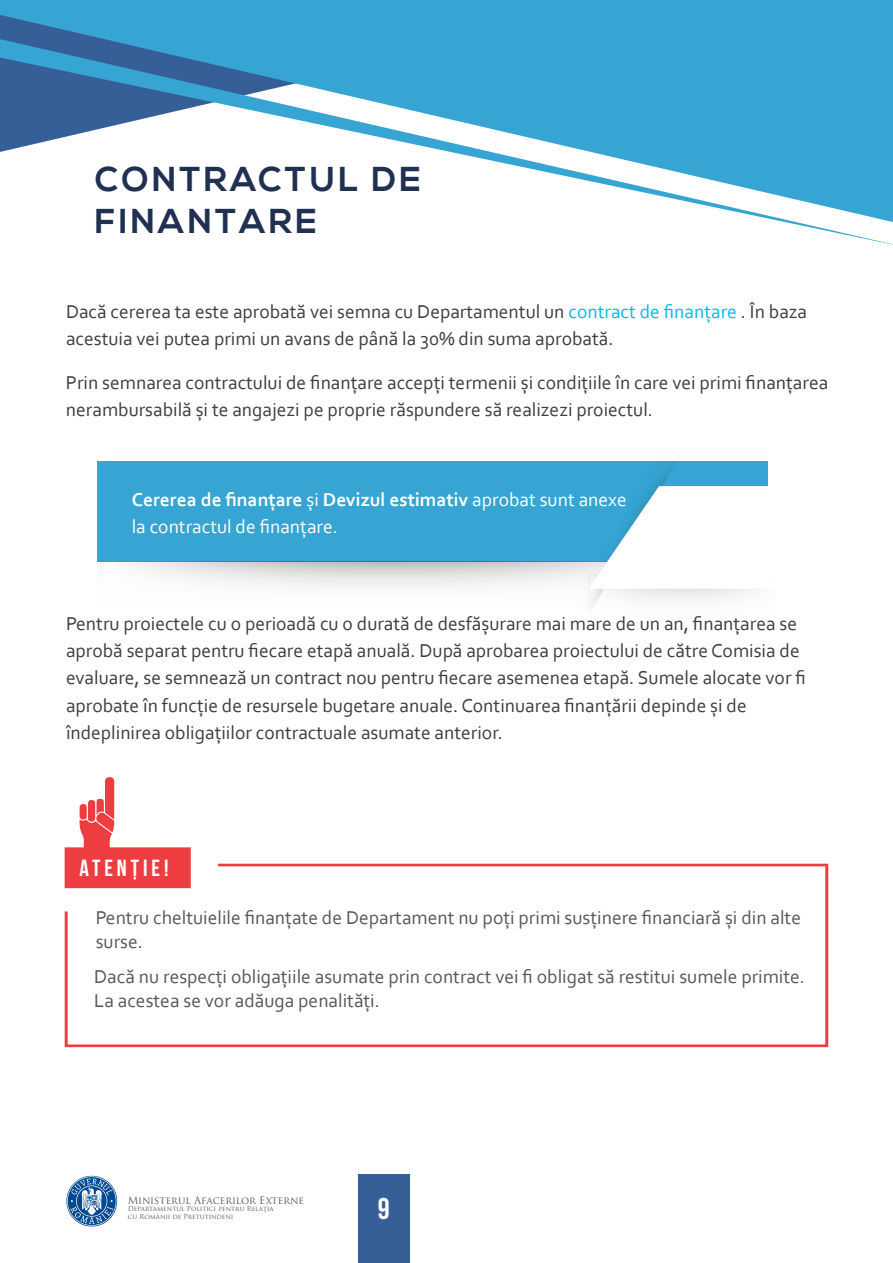
<style>
.page{position:relative;width:893px;height:1263px;background:#fff}
.page>*{position:absolute;margin:0;border:0;box-sizing:border-box;transform-origin:0 0}
.t1{font:700 34.5px/41.4px "Nexa";letter-spacing:.09em;color:#203051}
.t2{font:30px "Bebas Neue";color:#fff}
.t3{font:23.4px "Bebas Neue";letter-spacing:.17em;color:#fff}
.t4{font:19.5px/27px "Corbel";color:#3e3e3f}
.t5{font:19.5px/24px "Corbel";color:#57585a}
.t6{font:19.5px/27px "Corbel";color:#fff}
.t7{font:10.05px "Trajan Pro";color:#57585a}
.t8{font:6.6px/7.9px "Trajan Pro";color:#57585a}
.s1{color:#00bcec}
.s2{font-weight:700}
</style>
<div class="page">
<svg style="left:66px;top:1175px;width:52px;height:52px"></svg>
<div style="left:359px;top:1175px;width:51px;height:88px;background:#365f98"></div>
<svg style="left:0;top:0;width:893px;height:222px;fill:#36a5d3"></svg>
<div style="left:97px;top:461px;width:671px;height:101px;background:#36a5d3"></div>
<svg style="left:130px;top:561px;width:434px;height:26px"></svg>
<svg style="left:564px;top:468px;width:204px;height:141px"></svg>
<svg style="left:65px;top:864px;width:763px;height:183px"></svg>
<svg style="left:65px;top:777px;width:126px;height:111px"></svg>
<h1 class="t1" style="left:95px;top:160px;width:328px">CONTRACTUL DE<br>FINANTARE</h1>
<p class="t4" style="left:66px;top:298px;width:743px">Dacă cererea ta este aprobată vei semna cu Departamentul un <span class="s1">contract de finanţare</span> . În baza acestuia vei putea primi un avans de până la 30% din suma aprobată.</p>
<p class="t4" style="left:66px;top:368px;width:764px">Prin semnarea contractului de finanţare accepţi termenii și condiţiile în care vei primi finanţarea nerambursabilă și te angajezi pe proprie răspundere să realizezi proiectul.</p>
<p class="t6" style="left:132px;top:485px;width:497px"><span class="s2">Cererea de finanţare</span> și <span class="s2">Devizul estimativ</span> aprobat sunt anexe la contractul de finanţare.</p>
<p class="t4" style="left:66px;top:610px;width:741px">Pentru proiectele cu o perioadă cu o durată de desfășurare mai mare de un an, finanţarea se aprobă separat pentru fiecare etapă anuală. După aprobarea proiectului de către Comisia de evaluare, se semnează un contract nou pentru fiecare asemenea etapă. Sumele alocate vor fi aprobate în funcţie de resursele bugetare anuale. Continuarea finanţării depinde și de îndeplinirea obligaţiilor contractuale asumate anterior.</p>
<p class="t3" style="left:80px;top:855px;width:91px">ATENȚIE!</p>
<p class="t5" style="left:96px;top:905px;width:707px">Pentru cheltuielile finanţate de Departament nu poţi primi susţinere financiară și din alte surse.</p>
<p class="t5" style="left:94px;top:964px;width:712px">Dacă nu respecţi obligaţiile asumate prin contract vei fi obligat să restitui sumele primite.<br>La acestea se vor adăuga penalităţi.</p>
<p class="t7" style="left:128px;top:1193px;width:178px">Ministerul Afacerilor Externe</p>
<p class="t8" style="left:128px;top:1205px;width:148px">Departamentul Politici pentru Relaţia cu Românii de Pretutindeni</p>
<h2 class="t2" style="left:378px;top:1192px;width:13px">9</h2>
</div>
